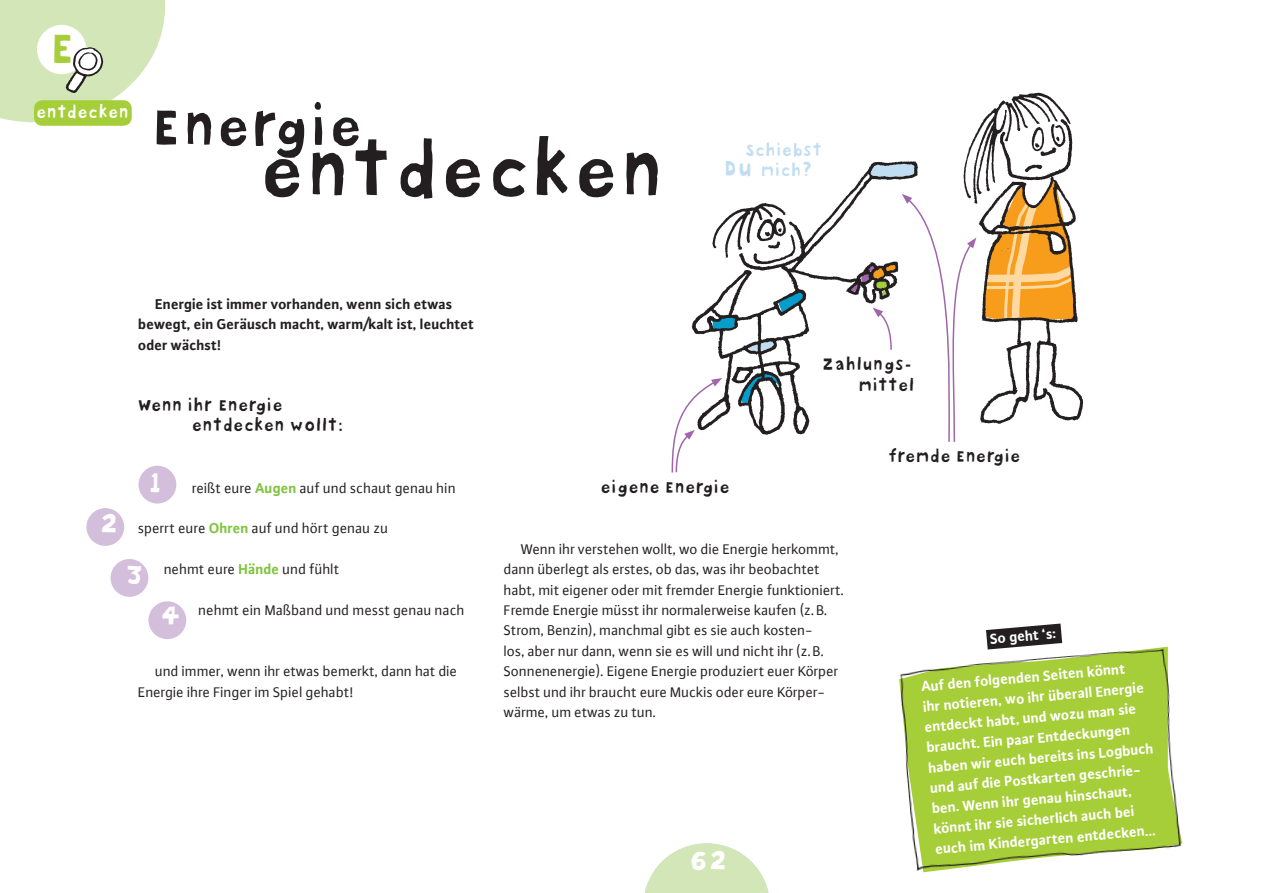
<style>
.page{position:relative;width:1263px;height:893px;background:#fff}
.page>*{position:absolute;margin:0;border:0;box-sizing:border-box;transform-origin:0 0}
.t1{font:72px "Bokka Solid";color:#231f20}
.t2{font:54px "Bokka Solid";color:#231f20}
.t3{font:44.85px "Bokka Solid";color:#a6ce39}
.t4{font:27px "Bokka Solid";color:#fff}
.t5{font:16.5px/20.4px "Bokka Solid";color:#231f20}
.t6{font:16.5px/20.4px "Bokka Solid";color:#c1ddf2}
.t7{font:16.5px "Bokka Solid";color:#fff}
.t8{font:15px/20.4px "Plus Sans Normal";letter-spacing:-.005em;color:#231f20}
.t9{font:700 15px/20.4px "Plus Sans";color:#fff}
.t10{font:700 15px/20.4px "Plus Sans";color:#231f20}
.s1{font-size:24px}
.s2{font-family:"Plus Sans";font-weight:700;color:#81c340}
</style>
<div class="page">
<svg style="left:644px;top:843px;width:125px;height:50px"></svg>
<img style="left:899px;top:646px;width:284px;height:227px">
<svg style="left:966px;top:623px;width:116px;height:38px"></svg>
<div style="left:86px;top:508px;width:38px;height:38px;background:#d3bfdc;border-radius:50%"></div>
<div style="left:138px;top:466px;width:38px;height:37px;background:#d3bfdc;border-radius:50%"></div>
<div style="left:111px;top:559px;width:37px;height:38px;background:#d3bfdc;border-radius:50%"></div>
<div style="left:148px;top:601px;width:38px;height:38px;background:#d3bfdc;border-radius:50%"></div>
<svg style="left:671px;top:445px;width:11px;height:28px"></svg>
<img style="left:673px;top:92px;width:411px;height:353px">
<div style="left:34px;top:100px;width:98px;height:26px;background:#a6ce39;border-radius:9px"></div>
<svg style="left:0;top:0;width:165px;height:122px"></svg>
<img style="left:60px;top:44px;width:48px;height:50px">
<h3 class="t3" style="left:51px;top:18px;width:27px">E</h3>
<p class="t7" style="left:36px;top:101px;width:94px">entdecken</p>
<h2 class="t2" style="left:153px;top:90px;width:214px">Energie</h2>
<h1 class="t1" style="left:261px;top:123px;width:407px">entdecken</h1>
<p class="t10" style="left:138px;top:294px;width:337px;text-indent:17px">Energie ist immer vorhanden, wenn sich etwas bewegt, ein Geräusch macht, warm/kalt ist, leuchtet oder wächst!</p>
<p class="t5" style="left:192px;top:395px;width:153px;text-indent:-54px">Wenn ihr Energie entdecken wollt:</p>
<p class="t6" style="left:725px;top:140px;width:100px;text-indent:20px">Schiebst<br><span class="s1">Du</span> mich?</p>
<p class="t5" style="left:823px;top:354px;width:94px;text-align:right">Zahlungs&shy;mittel</p>
<p class="t5" style="left:888px;top:446px;width:134px">fremde Energie</p>
<h3 class="t4" style="left:100px;top:506px;width:22px">2</h3>
<h3 class="t4" style="left:149px;top:465px;width:16px">1</h3>
<p class="t8" style="left:192px;top:477px;width:265px">reißt eure <span class="s2">Augen</span> auf und schaut genau hin</p>
<p class="t8" style="left:138px;top:518px;width:252px">sperrt eure <span class="s2">Ohren</span> auf und hört genau zu</p>
<p class="t8" style="left:164px;top:559px;width:177px">nehmt eure <span class="s2">Hände</span> und fühlt</p>
<p class="t8" style="left:199px;top:600px;width:268px">nehmt ein Maßband und messt genau nach</p>
<h3 class="t4" style="left:126px;top:557px;width:20px">3</h3>
<h3 class="t4" style="left:161px;top:597px;width:23px">4</h3>
<p class="t8" style="left:138px;top:661px;width:321px;text-indent:17px">und immer, wenn ihr etwas bemerkt, dann hat die<br>Energie ihre Finger im Spiel gehabt!</p>
<p class="t5" style="left:601px;top:476px;width:131px">eigene Energie</p>
<p class="t8" style="left:504px;top:539px;width:342px;text-indent:17px">Wenn ihr verstehen wollt, wo die Energie herkommt, dann überlegt als erstes, ob das, was ihr beobachtet habt, mit eigener oder mit fremder Energie funktioniert.<br>Fremde Energie müsst ihr normalerweise kaufen (z.B.<br>Strom, Benzin), manchmal gibt es sie auch kosten-<br>los, aber nur dann, wenn sie es will und nicht ihr (z.B.<br>Sonnenenergie). Eigene Energie produziert euer Körper selbst und ihr braucht eure Muckis oder eure Körper&shy;wärme, um etwas zu tun.</p>
<h3 class="t4" style="left:690px;top:843px;width:41px">62</h3>
<p class="t9" style="left:989px;top:628px;width:68px;rotate:-5deg">So geht ‘s:</p>
<p class="t9" style="left:920px;top:676px;width:228px;rotate:-5deg">Auf den folgenden Seiten könnt<br>ihr notieren, wo ihr überall Energie entdeckt habt, und wozu man sie braucht. Ein paar Entdeckungen haben wir euch bereits ins Logbuch und auf die Postkarten geschrie&shy;ben. Wenn ihr genau hinschaut, könnt ihr sie sicherlich auch bei euch im Kindergarten entdecken…</p>
</div>
